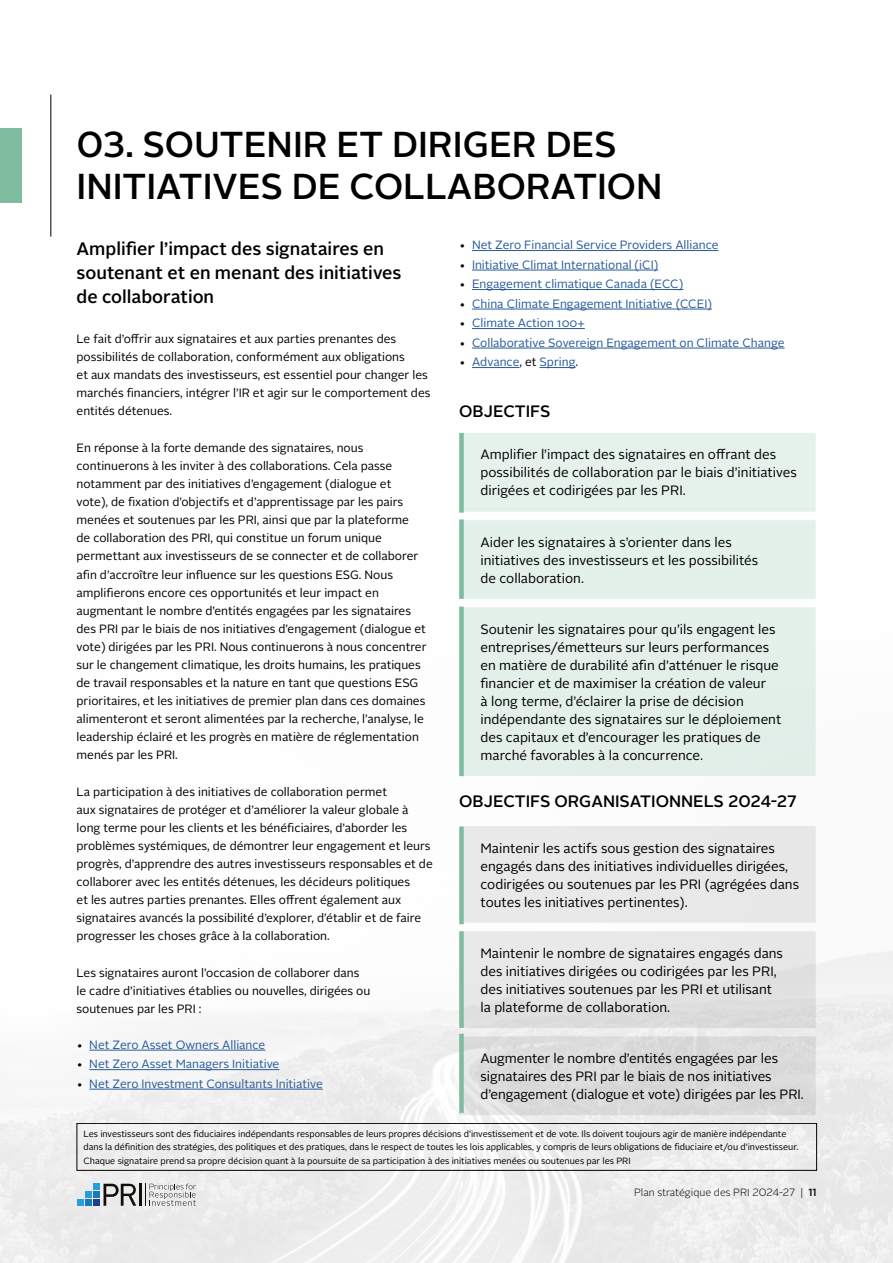
<style>
.page{position:relative;width:893px;height:1263px;background:#fff}
.page>*{position:absolute;margin:0;border:0;box-sizing:border-box;transform-origin:0 0}
.t1{font:500 36px/42px "Alright Sans";color:#000}
.t2{font:500 18px/24px "Alright Sans";color:#000}
.t3{font:500 16.5px "Alright Sans";color:#000}
.t4{font:13.5px/18px "Alright Sans";color:#000}
.t5{font:12px/18px "Alright Sans";color:#000}
.t6{font:12px "Alright Sans";color:#275b9b}
.t7{font:300 10.5px "Alright Sans";color:#000}
.t8{font:9px/13.5px "Alright Sans";color:#000}
.s1{color:#000}
.s2{font-weight:500}
</style>
<div class="page">
<img style="left:0;top:776px;width:893px;height:487px">
<div style="left:86px;top:1191px;width:6px;height:7px;background:#289dd8"></div>
<div style="left:86px;top:1199px;width:6px;height:7px;background:#137ac0"></div>
<div style="left:78px;top:1199px;width:6px;height:7px;background:#289dd8"></div>
<svg style="left:94px;top:1184px;width:42px;height:22px"></svg>
<hr style="left:139px;top:1184px;width:3px;height:22px;background:#12100b">
<svg style="left:145px;top:1184px;width:50px;height:22px"></svg>
<hr style="left:89px;top:1050px;width:176px;height:1px;background:#275b9b">
<hr style="left:89px;top:1069px;width:190px;height:1px;background:#275b9b">
<hr style="left:89px;top:1089px;width:234px;height:1px;background:#275b9b">
<div style="left:0;top:128px;width:21px;height:75px;background:#7ebd9f"></div>
<hr style="left:51px;top:94px;width:1px;height:143px;background:#000">
<hr style="left:472px;top:250px;width:246px;height:1px;background:#275b9b">
<hr style="left:472px;top:270px;width:186px;height:1px;background:#275b9b">
<hr style="left:472px;top:289px;width:211px;height:1px;background:#275b9b">
<hr style="left:472px;top:309px;width:240px;height:1px;background:#275b9b">
<hr style="left:472px;top:328px;width:113px;height:1px;background:#275b9b">
<hr style="left:472px;top:348px;width:313px;height:1px;background:#275b9b">
<hr style="left:472px;top:367px;width:47px;height:1px;background:#275b9b">
<hr style="left:540px;top:367px;width:35px;height:1px;background:#275b9b">
<div style="left:459px;top:433px;width:357px;height:343px;background:#e4f1eb"></div>
<svg style="left:459px;top:826px;width:357px;height:289px;background:#e3e3e3"></svg>
<div style="left:459px;top:433px;width:5px;height:80px;background:#7ebd9f"></div>
<div style="left:459px;top:519px;width:5px;height:80px;background:#7ebd9f"></div>
<div style="left:459px;top:607px;width:5px;height:169px;background:#7ebd9f"></div>
<div style="left:459px;top:827px;width:5px;height:97px;background:#7ebd9f"></div>
<div style="left:459px;top:931px;width:5px;height:97px;background:#7ebd9f"></div>
<div style="left:459px;top:1034px;width:5px;height:79px;background:#7ebd9f"></div>
<div style="left:77px;top:1123px;width:740px;height:47px;border:1px solid #fff"></div>
<h1 class="t1" style="left:77px;top:124px;width:587px">03. SOUTENIR ET DIRIGER DES<br>INITIATIVES DE COLLABORATION</h1>
<p class="t6" style="left:459px;top:237px;width:261px"><span class="s1">•</span> Net Zero Financial Service Providers Alliance</p>
<p class="t6" style="left:459px;top:256px;width:200px"><span class="s1">•</span> Initiative Climat International (iCI)</p>
<p class="t6" style="left:459px;top:276px;width:226px"><span class="s1">•</span> Engagement climatique Canada (ECC)</p>
<p class="t6" style="left:459px;top:295px;width:254px"><span class="s1">•</span> China Climate Engagement Initiative (CCEI)</p>
<p class="t6" style="left:459px;top:315px;width:127px"><span class="s1">•</span> Climate Action 100+</p>
<p class="t6" style="left:459px;top:334px;width:327px"><span class="s1">•</span> Collaborative Sovereign Engagement on Climate Change</p>
<p class="t6" style="left:459px;top:354px;width:120px"><span class="s1">•</span> Advance<span class="s1">, et</span> Spring<span class="s1">.</span></p>
<h3 class="t3" style="left:459px;top:399px;width:93px">OBJECTIFS</h3>
<p class="t4" style="left:480px;top:446px;width:318px">Amplifier l’impact des signataires en offrant des possibilités de collaboration par le biais d’initiatives dirigées et codirigées par les PRI.</p>
<p class="t4" style="left:480px;top:533px;width:279px">Aider les signataires à s’orienter dans les initiatives des investisseurs et les possibilités de collaboration.</p>
<h2 class="t2" style="left:77px;top:237px;width:327px">Amplifier l’impact des signataires en soutenant et en menant des initiatives de collaboration</h2>
<p class="t5" style="left:77px;top:330px;width:355px">Le fait d’offrir aux signataires et aux parties prenantes des possibilités de collaboration, conformément aux obligations<br>et aux mandats des investisseurs, est essentiel pour changer les marchés financiers, intégrer l’IR et agir sur le comportement des entités détenues.</p>
<p class="t5" style="left:77px;top:439px;width:351px">En réponse à la forte demande des signataires, nous continuerons à les inviter à des collaborations. Cela passe notamment par des initiatives d’engagement (dialogue et<br>vote), de fixation d’objectifs et d’apprentissage par les pairs menées et soutenues par les PRI, ainsi que par la plateforme<br>de collaboration des PRI, qui constitue un forum unique permettant aux investisseurs de se connecter et de collaborer afin d’accroître leur influence sur les questions ESG. Nous amplifierons encore ces opportunités et leur impact en augmentant le nombre d’entités engagées par les signataires des PRI par le biais de nos initiatives d’engagement (dialogue et vote) dirigées par les PRI. Nous continuerons à nous concentrer sur le changement climatique, les droits humains, les pratiques de travail responsables et la nature en tant que questions ESG prioritaires, et les initiatives de premier plan dans ces domaines alimenteront et seront alimentées par la recherche, l’analyse, le leadership éclairé et les progrès en matière de réglementation menés par les PRI.</p>
<p class="t5" style="left:77px;top:783px;width:358px">La participation à des initiatives de collaboration permet<br>aux signataires de protéger et d’améliorer la valeur globale à long terme pour les clients et les bénéficiaires, d’aborder les problèmes systémiques, de démontrer leur engagement et leurs progrès, d’apprendre des autres investisseurs responsables et de collaborer avec les entités détenues, les décideurs politiques<br>et les autres parties prenantes. Elles offrent également aux signataires avancés la possibilité d’explorer, d’établir et de faire progresser les choses grâce à la collaboration.</p>
<p class="t5" style="left:77px;top:964px;width:295px">Les signataires auront l’occasion de collaborer dans le cadre d’initiatives établies ou nouvelles, dirigées ou soutenues par les PRI :</p>
<p class="t6" style="left:77px;top:1036px;width:190px"><span class="s1">•</span> Net Zero Asset Owners Alliance</p>
<p class="t6" style="left:77px;top:1056px;width:204px"><span class="s1">•</span> Net Zero Asset Managers Initiative</p>
<p class="t6" style="left:77px;top:1075px;width:248px"><span class="s1">•</span> Net Zero Investment Consultants Initiative</p>
<p class="t4" style="left:480px;top:620px;width:302px">Soutenir les signataires pour qu’ils engagent les entreprises/émetteurs sur leurs performances en matière de durabilité afin d’atténuer le risque financier et de maximiser la création de valeur<br>à long terme, d’éclairer la prise de décision indépendante des signataires sur le déploiement des capitaux et d’encourager les pratiques de marché favorables à la concurrence.</p>
<h3 class="t3" style="left:459px;top:789px;width:339px">OBJECTIFS ORGANISATIONNELS 2024-27</h3>
<p class="t4" style="left:480px;top:839px;width:320px">Maintenir les actifs sous gestion des signataires engagés dans des initiatives individuelles dirigées, codirigées ou soutenues par les PRI (agrégées dans toutes les initiatives pertinentes).</p>
<p class="t4" style="left:480px;top:944px;width:304px">Maintenir le nombre de signataires engagés dans des initiatives dirigées ou codirigées par les PRI, des initiatives soutenues par les PRI et utilisant la plateforme de collaboration.</p>
<p class="t4" style="left:480px;top:1049px;width:325px">Augmenter le nombre d’entités engagées par les signataires des PRI par le biais de nos initiatives d’engagement (dialogue et vote) dirigées par les PRI.</p>
<p class="t8" style="left:83px;top:1127px;width:716px">Les investisseurs sont des fiduciaires indépendants responsables de leurs propres décisions d’investissement et de vote. Ils doivent toujours agir de manière indépendante dans la définition des stratégies, des politiques et des pratiques, dans le respect de toutes les lois applicables, y compris de leurs obligations de fiduciaire et/ou d’investisseur.<br>Chaque signataire prend sa propre décision quant à la poursuite de sa participation à des initiatives menées ou soutenues par les PRI</p>
<p class="t7" style="left:634px;top:1185px;width:184px">Plan stratégique des PRI 2024-27 | <span class="s2">11</span></p>
</div>
